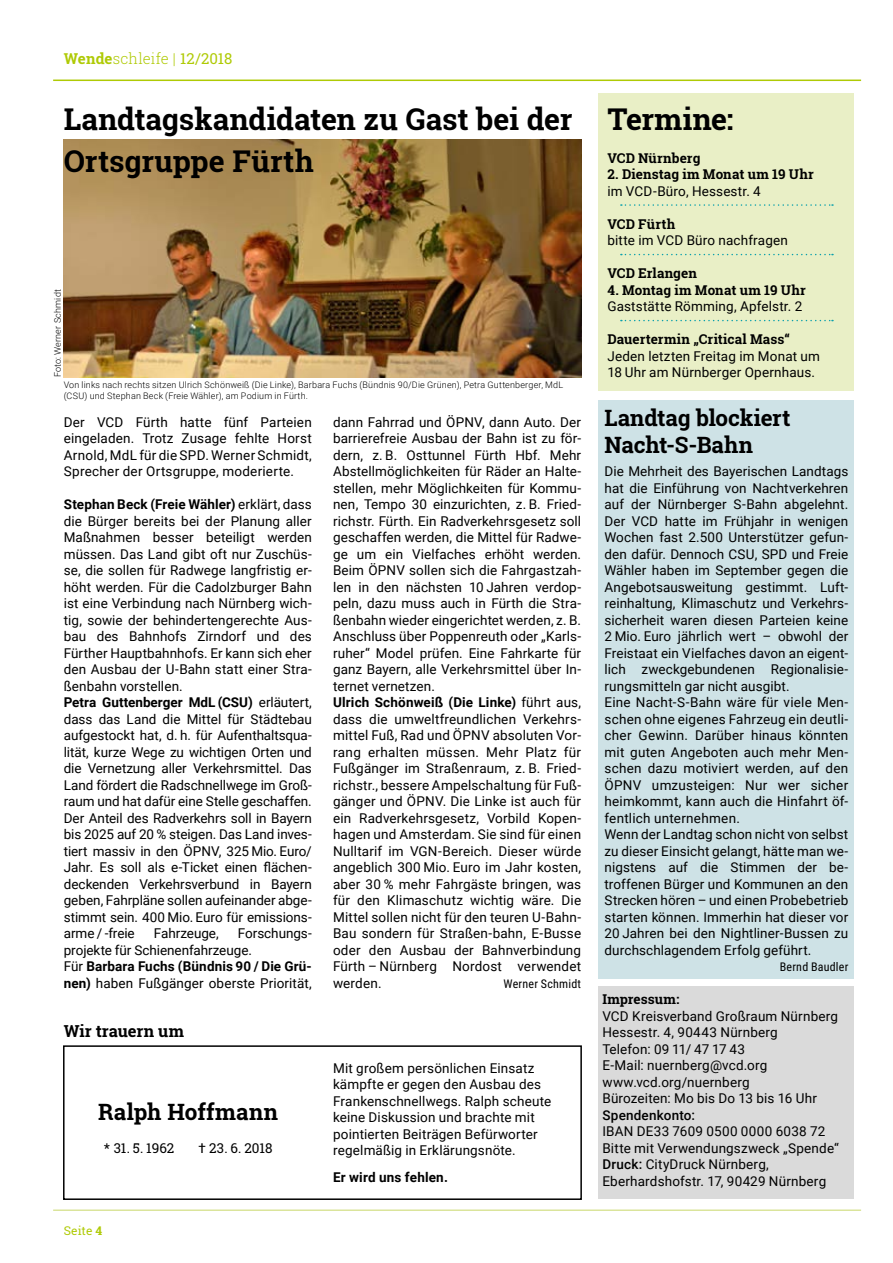
<style>
.page{position:relative;width:893px;height:1263px;background:#fff}
.page>*{position:absolute;margin:0;border:0;box-sizing:border-box;transform-origin:0 0}
.t1{font:700 30px/42px "Roboto Slab";color:#000}
.t2{font:700 22.5px/27px "Roboto Slab";letter-spacing:-.005em;color:#000}
.t3{font:700 16.5px "Roboto Slab";letter-spacing:-.005em;color:#000}
.t4{font:300 15px "Roboto Slab";letter-spacing:.01em;color:#afca05}
.t5{font:13.5px/16.5px "Roboto";letter-spacing:.01em;color:#000}
.t6{font:700 13.5px "Roboto Slab";letter-spacing:.005em;color:#000}
.t7{font:13.5px "Roboto Slab";letter-spacing:-.005em;color:#000}
.t8{font:700 13.5px "Roboto";letter-spacing:.01em;color:#000}
.t9{font:500 13.5px "Roboto";letter-spacing:.015em;color:#000}
.t10{font:12px "Roboto Condensed";letter-spacing:.02em;color:#000}
.t11{font:12px "Roboto Slab";color:#afca05}
.t12{font:300 9px/10.8px "Roboto";letter-spacing:.02em;color:#000}
.s1{font-weight:700}
.s2{font-weight:400}
.s3{font-weight:500}
</style>
<div class="page">
<hr style="left:53px;top:1209px;width:808px;height:2px;background:#dae49b">
<hr style="left:53px;top:80px;width:808px;height:1px;background:#afca05">
<img style="left:64px;top:139px;width:517px;height:238px">
<div style="left:599px;top:94px;width:255px;height:297px;background:#e9efc6"></div>
<svg style="left:621px;top:204px;width:212px;height:2px"></svg>
<svg style="left:621px;top:254px;width:212px;height:1px"></svg>
<svg style="left:621px;top:320px;width:212px;height:1px"></svg>
<div style="left:599px;top:986px;width:255px;height:213px;background:#dadada"></div>
<div style="left:599px;top:401px;width:255px;height:578px;background:#cee2e6"></div>
<div style="left:63px;top:1045px;width:519px;height:155px;border:2px solid #000"></div>
<p class="t4" style="left:64px;top:48px;width:170px"><span class="s1">Wende</span>schleife | <span class="s2">12/2018</span></p>
<h1 class="t1" style="left:64px;top:98px;width:510px">Landtagskandidaten zu Gast bei der<br>Ortsgruppe Fürth</h1>
<p class="t12" style="left:52px;top:377px;width:89px;rotate:-90deg">Foto: Werner Schmidt</p>
<p class="t12" style="left:64px;top:379px;width:501px">Von links nach rechts sitzen Ulrich Schönweiß (Die Linke), Barbara Fuchs (Bündnis 90/Die Grünen), Petra Guttenberger, MdL (CSU) und Stephan Beck (Freie Wähler), am Podium in Fürth.</p>
<p class="t5" style="left:64px;top:413px;width:250px;text-align:justify">Der VCD Fürth hatte fünf Parteien eingeladen. Trotz Zusage fehlte Horst Arnold, MdL für die SPD. Werner Schmidt, Sprecher der Ortsgruppe, moderierte.</p>
<p class="t5" style="left:64px;top:496px;width:250px"><span class="s1">Stephan Beck (Freie Wähler)</span> erklärt, dass die Bürger bereits bei der Planung aller Maßnahmen besser beteiligt werden müssen. Das Land gibt oft nur Zuschüs&shy;se, die sollen für Radwege langfristig er&shy;höht werden. Für die Cadolzburger Bahn ist eine Verbindung nach Nürnberg wich&shy;tig, sowie der behindertengerechte Aus&shy;bau des Bahnhofs Zirndorf und des Fürther Hauptbahnhofs. Er kann sich eher den Ausbau der U-Bahn statt einer Stra&shy;ßenbahn vorstellen.<br><span class="s1">Petra Guttenberger MdL (CSU)</span> erläutert, dass das Land die Mittel für Städtebau aufgestockt hat, d. h. für Aufenthaltsqua&shy;lität, kurze Wege zu wichtigen Orten und die Vernetzung aller Verkehrsmittel. Das Land fördert die Radschnellwege im Groß&shy;raum und hat dafür eine Stelle geschaffen.<br>Der Anteil des Radverkehrs soll in Bayern bis 2025 auf 20 % steigen. Das Land inves&shy;tiert massiv in den ÖPNV, 325 Mio. Euro/ Jahr. Es soll als e-Ticket einen flächen-- deckenden Verkehrsverbund in Bayern geben, Fahrpläne sollen aufeinander abge&shy;stimmt sein. 400 Mio. Euro für emissions-- arme / -freie</p>
<p class="t5" style="left:64px;top:925px;width:250px;text-indent:174px">Forschungs&shy;projekte für Schienenfahrzeuge.<br>Für <span class="s1">Barbara Fuchs (Bündnis 90 / Die Grü&shy;nen)</span> haben Fußgänger oberste Priorität,</p>
<p class="t5" style="left:154px;top:925px;width:66px">Fahrzeuge,</p>
<p class="t3" style="left:64px;top:1020px;width:122px">Wir trauern um</p>
<h2 class="t2" style="left:98px;top:1098px;width:181px">Ralph Hoffmann</h2>
<p class="t7" style="left:104px;top:1139px;width:72px">* 31. 5. 1962</p>
<p class="t7" style="left:198px;top:1139px;width:76px">† 23. 6. 2018</p>
<p class="t11" style="left:64px;top:1223px;width:40px">Seite <span class="s1">4</span></p>
<p class="t5" style="left:333px;top:413px;width:250px">dann Fahrrad und ÖPNV, dann Auto. Der barrierefreie Ausbau der Bahn ist zu för&shy;dern, z. B. Osttunnel Fürth Hbf. Mehr Abstellmöglichkeiten für Räder an Halte&shy;stellen, mehr Möglichkeiten für Kommu&shy;nen, Tempo 30 einzurichten, z. B. Fried&shy;richstr. Fürth. Ein Radverkehrsgesetz soll geschaffen werden, die Mittel für Radwe&shy;ge um ein Vielfaches erhöht werden.<br>Beim ÖPNV sollen sich die Fahrgastzah&shy;len in den nächsten 10 Jahren verdop&shy;peln, dazu muss auch in Fürth die Stra&shy;ßenbahn wieder eingerichtet werden, z. B.<br>Anschluss über Poppenreuth oder „Karls&shy;ruher“ Model prüfen. Eine Fahrkarte für ganz Bayern, alle Verkehrsmittel über In&shy;ternet vernetzen.<br><span class="s1">Ulrich Schönweiß (Die Linke)</span> führt aus, dass die umweltfreundlichen Verkehrs&shy;mittel Fuß, Rad und ÖPNV absoluten Vor&shy;rang erhalten müssen. Mehr Platz für Fußgänger im Straßenraum, z. B. Fried&shy;richstr., bessere Ampelschaltung für Fuß&shy;gänger und ÖPNV. Die Linke ist auch für ein Radverkehrsgesetz, Vorbild Kopen&shy;hagen und Amsterdam. Sie sind für einen Nulltarif im VGN-Bereich. Dieser würde angeblich 300 Mio. Euro im Jahr kosten, aber 30 % mehr Fahrgäste bringen, was für den Klimaschutz wichtig wäre. Die Mittel sollen nicht für den teuren U-Bahn-Bau sondern für Straßen-bahn, E-Busse oder den Ausbau der Bahnverbindung Fürth – Nürnberg Nordost verwendet werden.</p>
<p class="t10" style="left:504px;top:975px;width:79px">Werner Schmidt</p>
<p class="t5" style="left:333px;top:1059px;width:220px">Mit großem persönlichen Einsatz kämpfte er gegen den Ausbau des Frankenschnellwegs. Ralph scheute keine Diskussion und brachte mit pointierten Beiträgen Befürworter regelmäßig in Erklärungsnöte.</p>
<p class="t8" style="left:333px;top:1168px;width:116px">Er wird uns fehlen.</p>
<h1 class="t1" style="left:607px;top:98px;width:128px">Termine:</h1>
<p class="t6" style="left:607px;top:149px;width:94px">VCD Nürnberg</p>
<p class="t6" style="left:607px;top:165px;width:208px">2. Dienstag im Monat um 19 Uhr</p>
<p class="t5" style="left:607px;top:182px;width:155px">im VCD-Büro, Hessestr. 4</p>
<p class="t6" style="left:607px;top:215px;width:70px">VCD Fürth</p>
<p class="t5" style="left:607px;top:232px;width:182px">bitte im VCD Büro nachfragen</p>
<p class="t6" style="left:607px;top:264px;width:91px">VCD Erlangen</p>
<p class="t6" style="left:607px;top:281px;width:200px">4. Montag im Monat um 19 Uhr</p>
<p class="t5" style="left:607px;top:298px;width:196px">Gaststätte Römming, Apfelstr. 2</p>
<p class="t6" style="left:607px;top:330px;width:184px">Dauertermin „Critical Mass“</p>
<p class="t5" style="left:607px;top:347px;width:214px">Jeden letzten Freitag im Monat um<br>18 Uhr am Nürnberger Opernhaus.</p>
<h2 class="t2" style="left:604px;top:405px;width:187px">Landtag blockiert<br>Nacht-S-Bahn</h2>
<p class="t5" style="left:604px;top:463px;width:245px">Die Mehrheit des Bayerischen Landtags hat die Einführung von Nachtverkehren auf der Nürnberger S-Bahn abgelehnt.<br>Der VCD hatte im Frühjahr in wenigen Wochen fast 2.500 Unterstützer gefun&shy;den dafür. Dennoch CSU, SPD und Freie Wähler haben im September gegen die Angebotsausweitung gestimmt. Luft&shy;reinhaltung, Klimaschutz und Verkehrs&shy;sicherheit waren diesen Parteien keine 2 Mio. Euro jährlich wert – obwohl der Freistaat ein Vielfaches davon an eigent&shy;lich zweckgebundenen Regionalisie&shy;rungsmitteln gar nicht ausgibt.<br>Eine Nacht-S-Bahn wäre für viele Men&shy;schen ohne eigenes Fahrzeug ein deutli&shy;cher Gewinn. Darüber hinaus könnten mit guten Angeboten auch mehr Men&shy;schen dazu motiviert werden, auf den ÖPNV umzusteigen: Nur wer sicher heimkommt, kann auch die Hinfahrt öf&shy;fentlich unternehmen.<br>Wenn der Landtag schon nicht von selbst zu dieser Einsicht gelangt, hätte man we&shy;nigstens auf die Stimmen der be&shy;troffenen Bürger und Kommunen an den Strecken hören – und einen Probebetrieb starten können. Immerhin hat dieser vor 20 Jahren bei den Nightliner-Bussen zu durchschlagendem Erfolg geführt.</p>
<p class="t10" style="left:780px;top:959px;width:70px">Bernd Baudler</p>
<p class="t6" style="left:602px;top:990px;width:78px">Impressum:</p>
<p class="t5" style="left:602px;top:1007px;width:237px">VCD Kreisverband Großraum Nürnberg<br>Hessestr. 4, 90443 Nürnberg<br>Telefon: 09 11/ 47 17 43<br>E-Mail: nuernberg@vcd.org www.vcd.org/nuernberg<br>Bürozeiten: Mo bis Do 13 bis 16 Uhr</p>
<p class="t9" style="left:602px;top:1106px;width:94px">Spendenkonto:</p>
<p class="t5" style="left:602px;top:1123px;width:238px">IBAN DE33 7609 0500 0000 6038 72<br>Bitte mit Verwendungszweck „Spende“ <span class="s3">Druck:</span> CityDruck Nürnberg, Eberhardshofstr. 17, 90429 Nürnberg</p>
</div>
